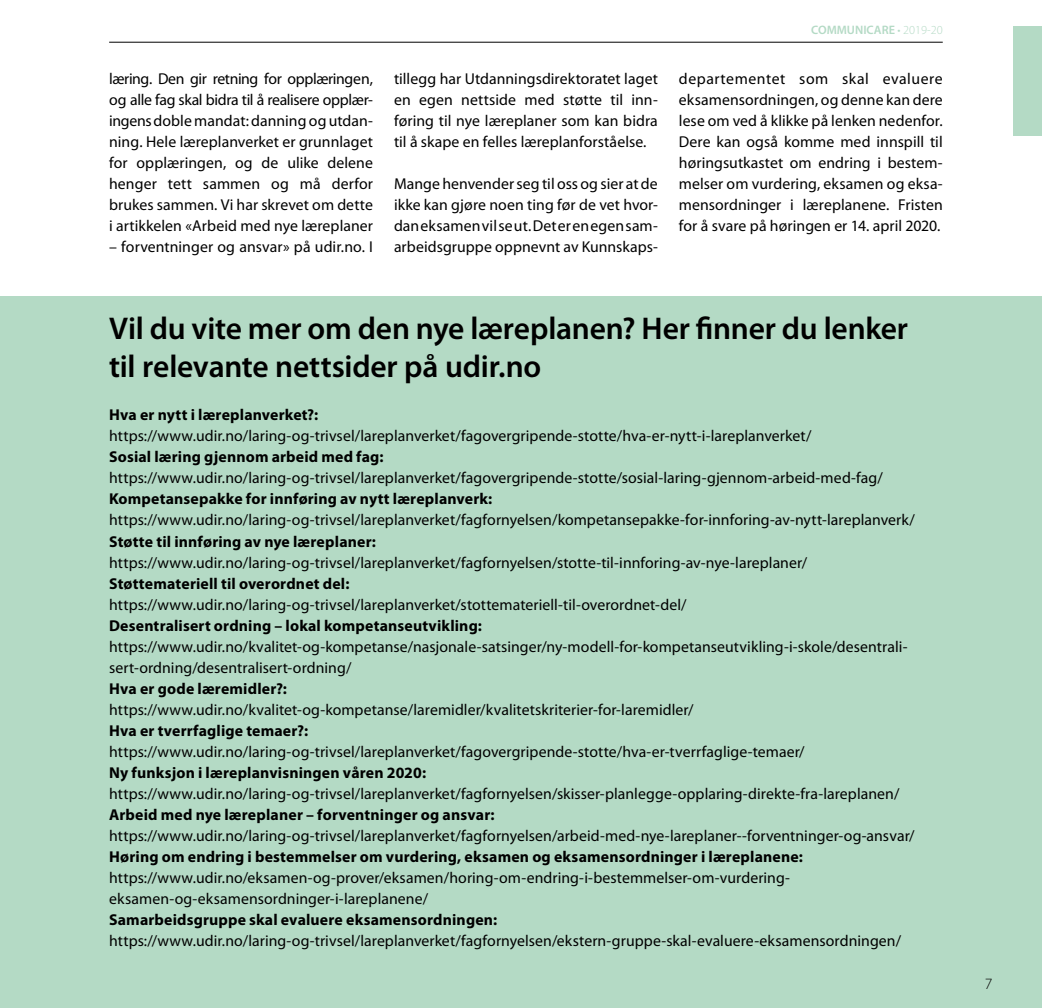
<style>
.page{position:relative;width:1042px;height:1008px;background:#fff}
.page>*{position:absolute;margin:0;border:0;box-sizing:border-box;transform-origin:0 0}
.t1{font:600 31.5px/37.8px "Myriad Pro";letter-spacing:-.005em;color:#000}
.t2{font:15.75px/21px "Myriad Pro";letter-spacing:.005em;color:#000;text-align:justify}
.t3{font:700 15.75px "Myriad Pro";letter-spacing:.01em;color:#000}
.t4{font:300 15.75px "Myriad Pro";color:#000}
.t5{font:600 12.25px "Myriad Pro";color:#b4dac5}
.s1{font-weight:300}
</style>
<div class="page">
<div style="left:1014px;top:26px;width:28px;height:110px;background:#b4dac5"></div>
<hr style="left:109px;top:42px;width:834px;height:1px;background:#000">
<div style="left:0;top:296px;width:1042px;height:711px;background:#b4dac5"></div>
<p class="t2" style="left:109px;top:69px;width:265px">læring. Den gir retning for opplæringen, og alle fag skal bidra til å realisere opplær&shy;ingens doble mandat: danning og utdan&shy;ning. Hele læreplanverket er grunnlaget for opplæringen, og de ulike delene henger tett sammen og må derfor brukes sammen. Vi har skrevet om dette i artikkelen «Arbeid med nye læreplaner</p>
<p class="t2" style="left:109px;top:236px;width:265px">– forventninger og ansvar» på udir.no. I</p>
<p class="t2" style="left:394px;top:68px;width:265px">tillegg har Utdanningsdirektoratet laget en egen nettside med støtte til inn&shy;føring til nye læreplaner som kan bidra til å skape en felles læreplanforståelse.</p>
<p class="t2" style="left:394px;top:173px;width:265px">Mange henvender seg til oss og sier at de ikke kan gjøre noen ting før de vet hvor&shy;dan eksamen vil se ut. Det er en egen sam&shy;arbeidsgruppe oppnevnt av Kunnskaps-</p>
<p class="t5" style="left:811px;top:24px;width:133px">COMMUNICARE <span class="s1">• 2019-20</span></p>
<p class="t2" style="left:679px;top:68px;width:265px">departementet som skal evaluere eksamensordningen, og denne kan dere lese om ved å klikke på lenken nedenfor.<br>Dere kan også komme med innspill til høringsutkastet om endring i bestem&shy;melser om vurdering, eksamen og eksa&shy;mensordninger i læreplanene. Fristen for å svare på høringen er 14. april 2020.</p>
<h1 class="t1" style="left:109px;top:310px;width:800px">Vil du vite mer om den nye læreplanen? Her finner du lenker til relevante nettsider på udir.no</h1>
<p class="t3" style="left:109px;top:406px;width:211px">Hva er nytt i læreplanverket?:</p>
<p class="t2" style="left:109px;top:426px;width:704px">https://www.udir.no/laring-og-trivsel/lareplanverket/fagovergripende-stotte/hva-er-nytt-i-lareplanverket/</p>
<p class="t3" style="left:109px;top:448px;width:276px">Sosial læring gjennom arbeid med fag:</p>
<p class="t2" style="left:109px;top:468px;width:775px">https://www.udir.no/laring-og-trivsel/lareplanverket/fagovergripende-stotte/sosial-laring-gjennom-arbeid-med-fag/</p>
<p class="t3" style="left:109px;top:490px;width:385px">Kompetansepakke for innføring av nytt læreplanverk:</p>
<p class="t2" style="left:109px;top:510px;width:807px">https://www.udir.no/laring-og-trivsel/lareplanverket/fagfornyelsen/kompetansepakke-for-innforing-av-nytt-lareplanverk/</p>
<p class="t3" style="left:109px;top:532px;width:268px">Støtte til innføring av nye læreplaner:</p>
<p class="t2" style="left:109px;top:551px;width:699px">https://www.udir.no/laring-og-trivsel/lareplanverket/fagfornyelsen/stotte-til-innforing-av-nye-lareplaner/</p>
<p class="t3" style="left:109px;top:574px;width:242px">Støttemateriell til overordnet del:</p>
<p class="t2" style="left:109px;top:593px;width:579px">https://www.udir.no/laring-og-trivsel/lareplanverket/stottemateriell-til-overordnet-del/</p>
<p class="t3" style="left:109px;top:616px;width:374px">Desentralisert ordning – lokal kompetanseutvikling:</p>
<p class="t2" style="left:109px;top:635px;width:800px">https://www.udir.no/kvalitet-og-kompetanse/nasjonale-satsinger/ny-modell-for-kompetanseutvikling-i-skole/desentrali&shy;sert-ordning/desentralisert-ordning/</p>
<p class="t3" style="left:109px;top:679px;width:179px">Hva er gode læremidler?:</p>
<p class="t2" style="left:109px;top:698px;width:586px">https://www.udir.no/kvalitet-og-kompetanse/laremidler/kvalitetskriterier-for-laremidler/</p>
<p class="t3" style="left:109px;top:721px;width:201px">Hva er tverrfaglige temaer?:</p>
<p class="t2" style="left:109px;top:740px;width:697px">https://www.udir.no/laring-og-trivsel/lareplanverket/fagovergripende-stotte/hva-er-tverrfaglige-temaer/</p>
<p class="t3" style="left:109px;top:763px;width:318px">Ny funksjon i læreplanvisningen våren 2020:</p>
<p class="t2" style="left:109px;top:782px;width:792px">https://www.udir.no/laring-og-trivsel/lareplanverket/fagfornyelsen/skisser-planlegge-opplaring-direkte-fra-lareplanen/</p>
<p class="t3" style="left:109px;top:805px;width:387px">Arbeid med nye læreplaner – forventninger og ansvar:</p>
<p class="t2" style="left:109px;top:824px;width:807px">https://www.udir.no/laring-og-trivsel/lareplanverket/fagfornyelsen/arbeid-med-nye-lareplaner--forventninger-og-ansvar/</p>
<p class="t3" style="left:109px;top:847px;width:695px">Høring om endring i bestemmelser om vurdering, eksamen og eksamensordninger i læreplanene:</p>
<p class="t2" style="left:109px;top:866px;width:682px">https://www.udir.no/eksamen-og-prover/eksamen/horing-om-endring-i-bestemmelser-om-vurdering&shy;eksamen-og-eksamensordninger-i-lareplanene/</p>
<p class="t3" style="left:109px;top:910px;width:390px">Samarbeidsgruppe skal evaluere eksamensordningen:</p>
<p class="t2" style="left:109px;top:929px;width:793px">https://www.udir.no/laring-og-trivsel/lareplanverket/fagfornyelsen/ekstern-gruppe-skal-evaluere-eksamensordningen/</p>
<p class="t4" style="left:984px;top:974px;width:9px">7</p>
</div>
